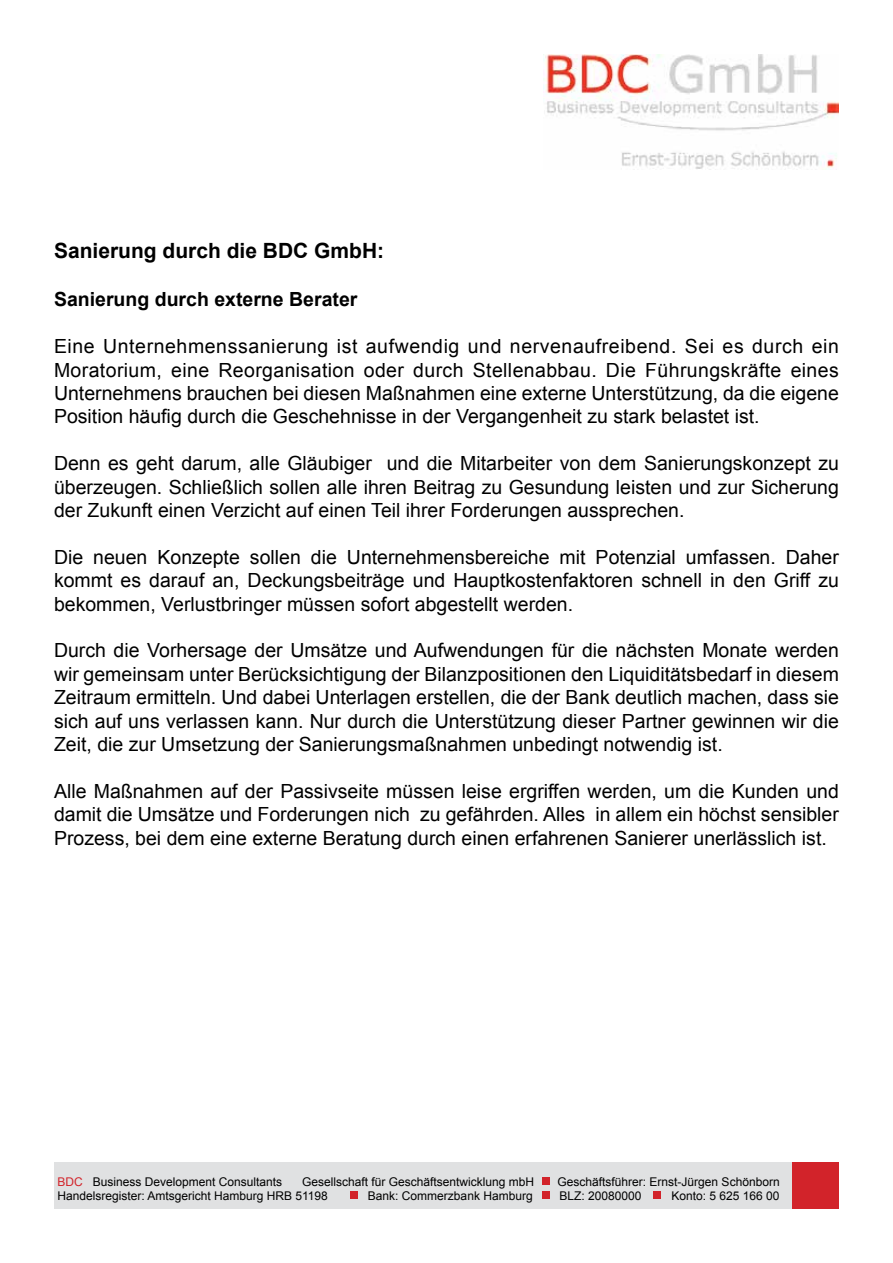
<style>
.page{position:relative;width:893px;height:1263px;background:#fff}
.page>*{position:absolute;margin:0;border:0;box-sizing:border-box;transform-origin:0 0}
.t1{font:700 21px "Arial";color:#000}
.t2{font:19.5px/23.4px "Arial";color:#000;text-align:justify}
.t3{font:700 19.5px "Arial";color:#000}
.t4{font:12px "Arial";color:#000}
.s1{color:#d2232a}
</style>
<div class="page">
<div style="left:54px;top:1162px;width:784px;height:47px;background:#e0e1e2"></div>
<div style="left:542px;top:1177px;width:8px;height:8px;background:#d2232a"></div>
<div style="left:351px;top:1192px;width:7px;height:7px;background:#d2232a"></div>
<div style="left:792px;top:1162px;width:46px;height:47px;background:#d2232a"></div>
<div style="left:542px;top:1192px;width:8px;height:7px;background:#d2232a"></div>
<div style="left:653px;top:1192px;width:7px;height:7px;background:#d2232a"></div>
<img style="left:543px;top:54px;width:296px;height:116px">
<p class="t1" style="left:54px;top:236px;width:332px">Sanierung durch die BDC GmbH:</p>
<p class="t3" style="left:54px;top:286px;width:305px">Sanierung durch externe Berater</p>
<p class="t2" style="left:54px;top:335px;width:786px">Eine Unternehmenssanierung ist aufwendig und nervenaufreibend. Sei es durch ein Moratorium, eine Reorganisation oder durch Stellenabbau. Die Führungskräfte eines Unternehmens brauchen bei diesen Maßnahmen eine externe Unterstützung, da die eigene Position häufig durch die Geschehnisse in der Vergangenheit zu stark belastet ist.</p>
<p class="t2" style="left:54px;top:452px;width:786px">Denn es geht darum, alle Gläubiger und die Mitarbeiter von dem Sanierungskonzept zu überzeugen. Schließlich sollen alle ihren Beitrag zu Gesundung leisten und zur Sicherung der Zukunft einen Verzicht auf einen Teil ihrer Forderungen aussprechen.</p>
<p class="t2" style="left:54px;top:545px;width:786px">Die neuen Konzepte sollen die Unternehmensbereiche mit Potenzial umfassen. Daher kommt es darauf an, Deckungsbeiträge und Hauptkostenfaktoren schnell in den Griff zu bekommen, Verlustbringer müssen sofort abgestellt werden.</p>
<p class="t2" style="left:54px;top:639px;width:786px">Durch die Vorhersage der Umsätze und Aufwendungen für die nächsten Monate werden wir gemeinsam unter Berücksichtigung der Bilanzpositionen den Liquiditätsbedarf in diesem Zeitraum ermitteln. Und dabei Unterlagen erstellen, die der Bank deutlich machen, dass sie sich auf uns verlassen kann. Nur durch die Unterstützung dieser Partner gewinnen wir die Zeit, die zur Umsetzung der Sanierungsmaßnahmen unbedingt notwendig ist.</p>
<p class="t2" style="left:54px;top:779px;width:786px">Alle Maßnahmen auf der Passivseite müssen leise ergriffen werden, um die Kunden und damit die Umsätze und Forderungen nich zu gefährden. Alles in allem ein höchst sensibler Prozess, bei dem eine externe Beratung durch einen erfahrenen Sanierer unerlässlich ist.</p>
<p class="t4" style="left:57px;top:1173px;width:226px"><span class="s1">BDC</span> Business Development Consultants</p>
<p class="t4" style="left:302px;top:1173px;width:234px">Gesellschaft für Geschäftsentwicklung mbH</p>
<p class="t4" style="left:558px;top:1173px;width:224px">Geschäftsführer: Ernst-Jürgen Schönborn</p>
<p class="t4" style="left:57px;top:1188px;width:272px">Handelsregister: Amtsgericht Hamburg HRB 51198</p>
<p class="t4" style="left:368px;top:1188px;width:166px">Bank: Commerzbank Hamburg</p>
<p class="t4" style="left:559px;top:1188px;width:84px">BLZ: 20080000</p>
<p class="t4" style="left:671px;top:1188px;width:110px">Konto: 5 625 166 00</p>
</div>
